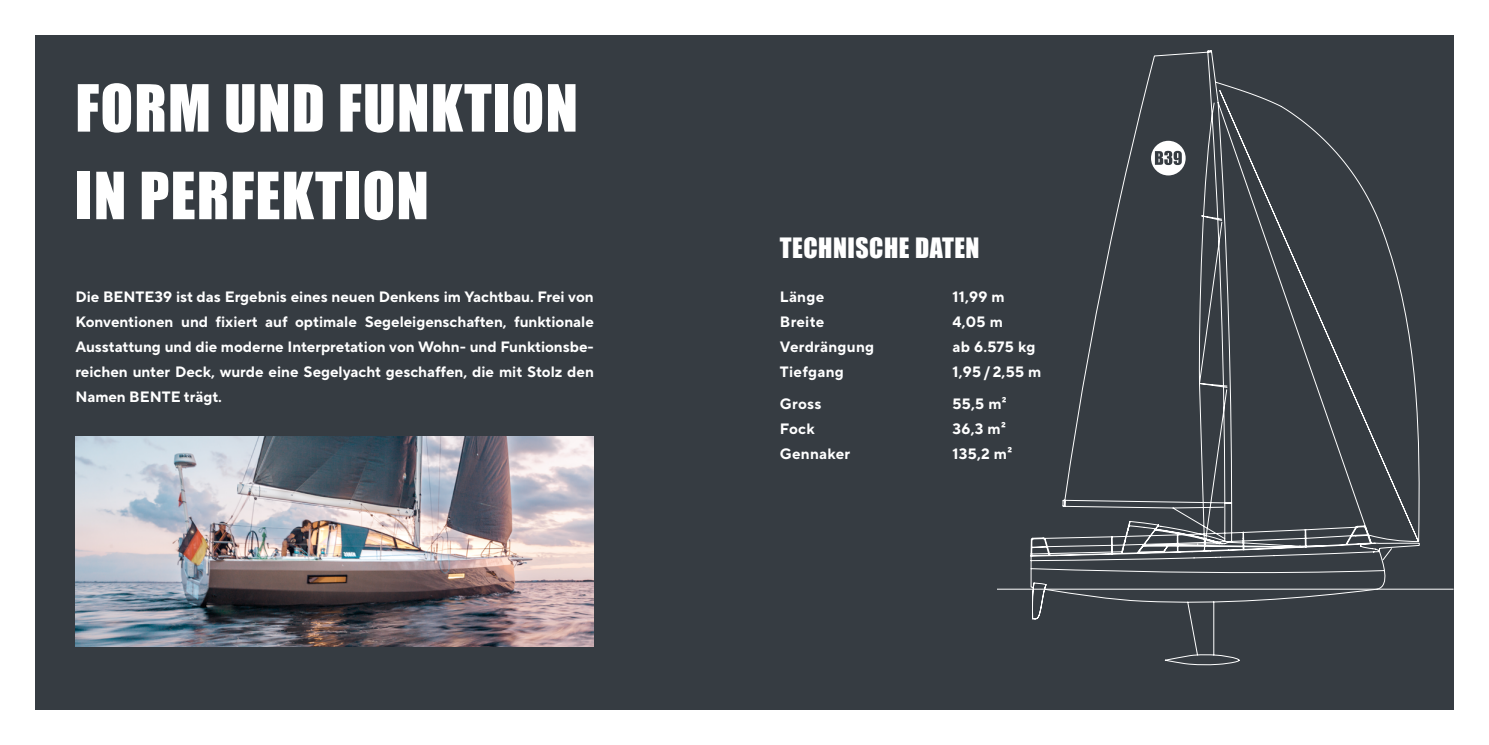
<style>
.page{position:relative;width:1489px;height:745px;background:#fff}
.page>*{position:absolute;margin:0;border:0;box-sizing:border-box;transform-origin:0 0}
.t1{font:60px/87.5px "Impact";letter-spacing:.02em;color:#fff}
.t2{font:25.75px "Impact";letter-spacing:.02em;color:#fff}
.t3{font:700 15px/25px "TT Norms Pro";letter-spacing:.01em;color:#fff;text-align:justify}
</style>
<div class="page">
<div style="left:35px;top:35px;width:1418px;height:674px;background:#363c42"></div>
<svg style="left:1030px;top:50px;width:390px;height:614px"></svg>
<hr style="left:996px;top:588px;width:457px;height:1px;background:#fff">
<svg style="left:1150px;top:141px;width:35px;height:34px"></svg>
<img style="left:75px;top:436px;width:519px;height:210px">
<h1 class="t1" style="left:75px;top:63px;width:504px">FORM UND FUNKTION<br>IN PERFEKTION</h1>
<p class="t3" style="left:75px;top:284px;width:520px">Die BENTE39 ist das Ergebnis eines neuen Denkens im Yachtbau. Frei von Konventionen und fixiert auf optimale Segeleigenschaften, funktionale Ausstattung und die moderne Interpretation von Wohn- und Funktionsbe&shy;reichen unter Deck, wurde eine Segelyacht geschaffen, die mit Stolz den Namen BENTE trägt.</p>
<h2 class="t2" style="left:780px;top:228px;width:201px">TECHNISCHE DATEN</h2>
<p class="t3" style="left:780px;top:284px;width:46px">Länge</p>
<p class="t3" style="left:952px;top:284px;width:54px">11,99 m</p>
<p class="t3" style="left:780px;top:309px;width:46px">Breite</p>
<p class="t3" style="left:952px;top:309px;width:52px">4,05 m</p>
<p class="t3" style="left:780px;top:334px;width:96px">Verdrängung</p>
<p class="t3" style="left:952px;top:334px;width:84px">ab 6.575 kg</p>
<p class="t3" style="left:780px;top:359px;width:65px">Tiefgang</p>
<p class="t3" style="left:952px;top:359px;width:90px">1,95 / 2,55 m</p>
<p class="t3" style="left:780px;top:391px;width:43px">Gross</p>
<p class="t3" style="left:952px;top:391px;width:55px">55,5 m²</p>
<p class="t3" style="left:780px;top:416px;width:36px">Fock</p>
<p class="t3" style="left:952px;top:416px;width:55px">36,3 m²</p>
<p class="t3" style="left:780px;top:441px;width:72px">Gennaker</p>
<p class="t3" style="left:952px;top:441px;width:61px">135,2 m²</p>
</div>
